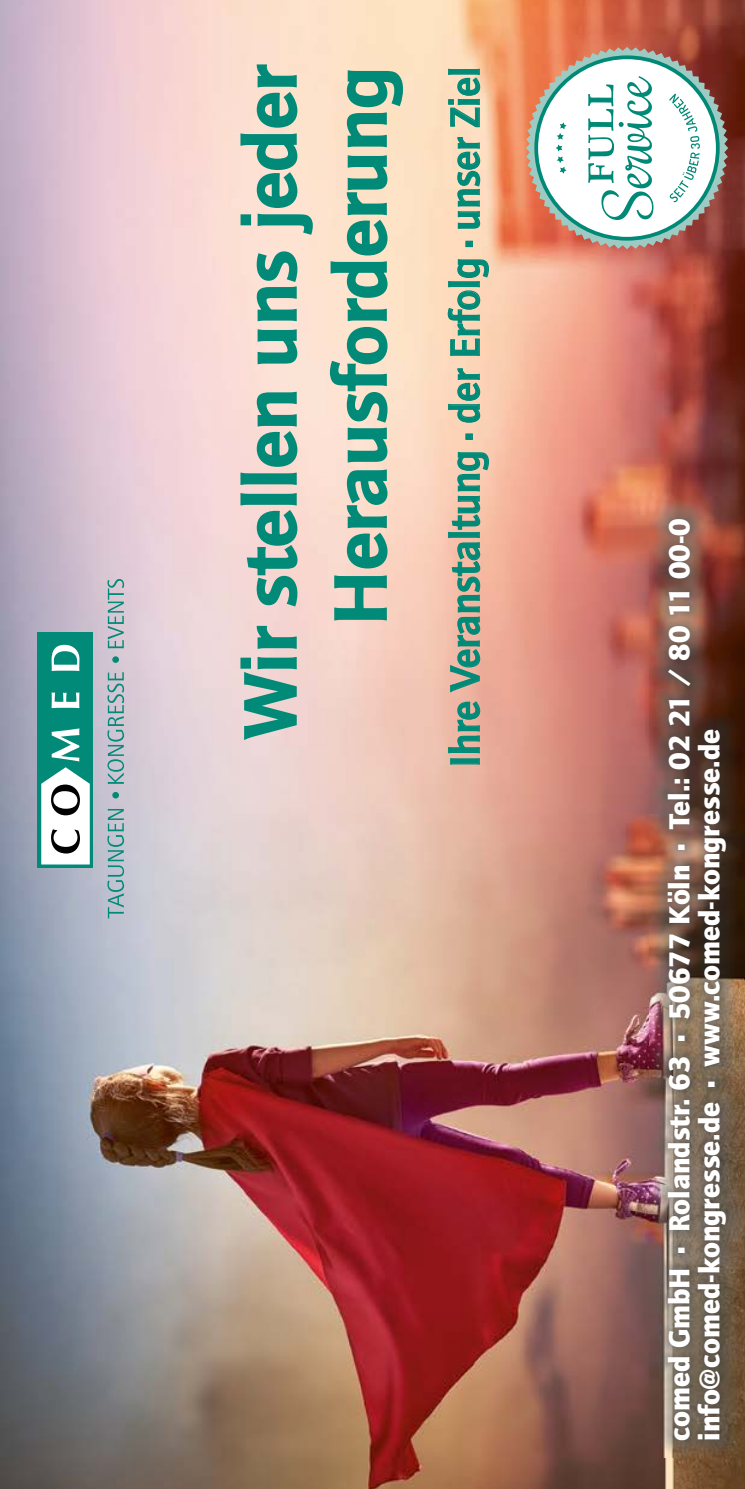
<style>
.page{position:relative;width:745px;height:1489px;background:#fff}
.page>*{position:absolute;margin:0;border:0;box-sizing:border-box;transform-origin:0 0}
.t1{font:500 75px/90px "Quay Sans";color:#008a77;text-align:right;scale:1.1 1}
.t2{font:500 42.5px "Quay Sans";color:#008a77}
.t3{font:900 30px/30px "Quay Sans";color:#fff}
</style>
<div class="page">
<img style="left:0;top:0;width:744px;height:1488px">
<svg style="left:239px;top:390px;width:59px;height:352px;background:#bfc6bf"></svg>
<svg style="left:239px;top:63px;width:75px;height:303px;background:#ced1c1"></svg>
<svg style="left:328px;top:69px;width:76px;height:633px;background:#d4d0bc"></svg>
<svg style="left:447px;top:700px;width:33px;height:65px;background:#b8ac99"></svg>
<svg style="left:447px;top:451px;width:42px;height:242px;background:#cbb49f"></svg>
<div style="left:465px;top:433px;width:7px;height:7px;border:1px solid #008a77"></div>
<svg style="left:447px;top:367px;width:33px;height:56px;background:#c6c5ab"></svg>
<svg style="left:447px;top:258px;width:42px;height:99px;background:#ccc8ad"></svg>
<div style="left:465px;top:241px;width:7px;height:6px;border:1px solid #008a77"></div>
<svg style="left:456px;top:136px;width:24px;height:94px;background:#b9c6ac"></svg>
<svg style="left:447px;top:68px;width:33px;height:60px;background:#bfcaae"></svg>
<div style="left:38px;top:632px;width:55px;height:235px;background:#008a77"></div>
<svg style="left:41px;top:767px;width:49px;height:97px;background:#c5d2d0"></svg>
<svg style="left:52px;top:728px;width:27px;height:33px"></svg>
<svg style="left:52px;top:692px;width:27px;height:16px"></svg>
<svg style="left:52px;top:644px;width:27px;height:27px"></svg>
<svg style="left:107px;top:808px;width:17px;height:110px;background:#90b4b9"></svg>
<div style="left:112px;top:792px;width:7px;height:6px;background:#008a77;border-radius:50%"></div>
<svg style="left:107px;top:672px;width:17px;height:112px;background:#94b3b9"></svg>
<div style="left:112px;top:656px;width:7px;height:7px;background:#008a77;border-radius:50%"></div>
<svg style="left:107px;top:579px;width:17px;height:69px"></svg>
<img style="left:649px;top:500px;width:94px;height:957px">
<svg style="left:525px;top:47px;width:202px;height:202px"></svg>
<svg style="left:0;top:0;width:4px;height:6px"></svg>
<h1 class="t1" style="left:226px;top:738px;width:613px;rotate:-90deg">Wir stellen uns jeder<br>Herausforderung</h1>
<h2 class="t2" style="left:441px;top:231px;width:166px;rotate:-90deg">unser Ziel</h2>
<h2 class="t2" style="left:446px;top:246px;width:7px;rotate:-90deg">·</h2>
<h2 class="t2" style="left:441px;top:767px;width:512px;rotate:-90deg">Ihre Veranstaltung der Erfolg</h2>
<h2 class="t2" style="left:446px;top:439px;width:7px;rotate:-90deg">·</h2>
<p class="t3" style="left:664px;top:1440px;width:924px;rotate:-90deg">comed GmbH · Rolandstr. 63 · 50677 Köln · Tel.: 02 21 / 80 11 00-0 info@comed-kongresse.de · www.comed-kongresse.de</p>
</div>
